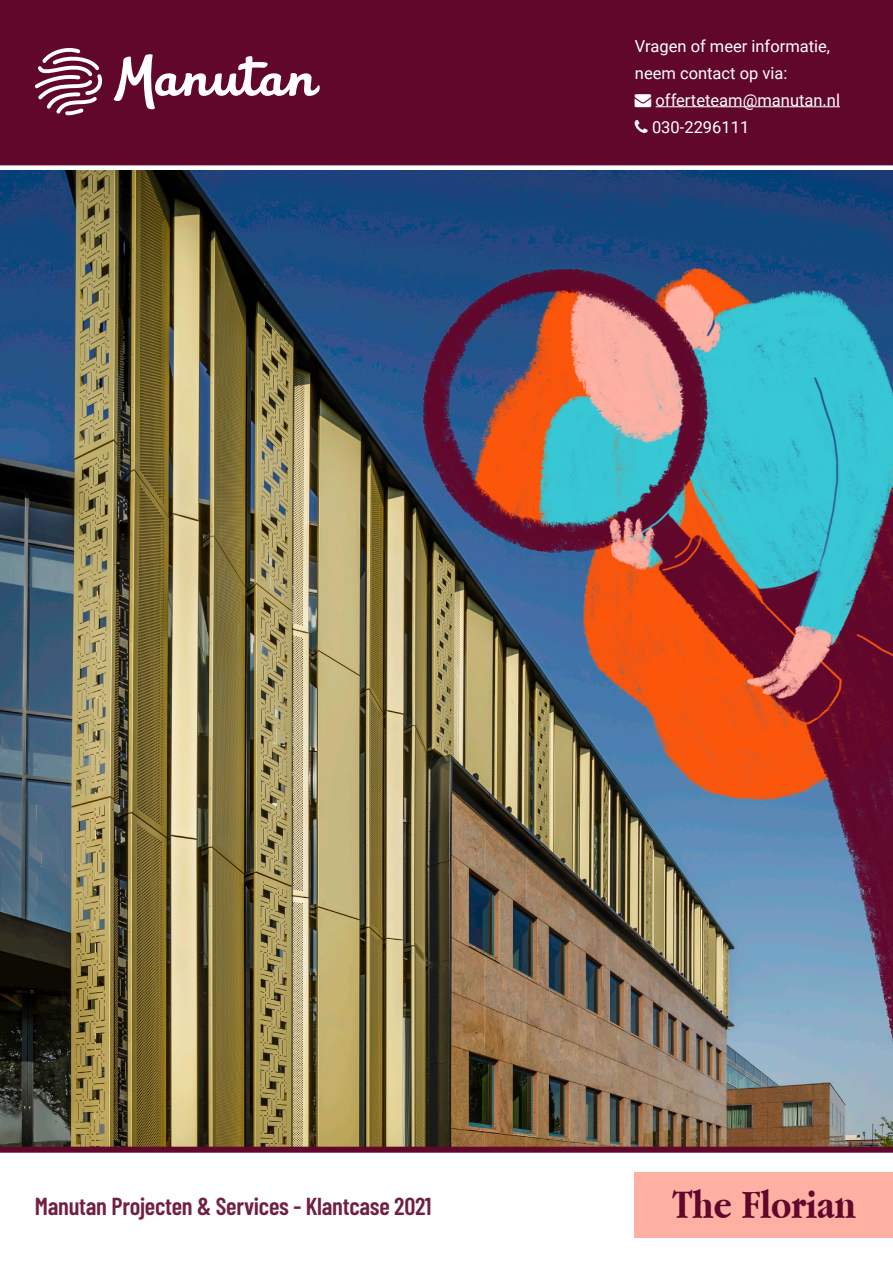
<style>
.page{position:relative;width:893px;height:1263px;background:#fff}
.page>*{position:absolute;margin:0;border:0;box-sizing:border-box;transform-origin:0 0}
.t1{font:700 42px "Apple Garamond";color:#62072c}
.t2{font:600 24.45px "Barlow Condensed";letter-spacing:-.01em;color:#722041}
.t3{font:16.5px "Roboto";color:#fff}
</style>
<div class="page">
<div style="left:0;top:0;width:893px;height:1151px;background:#62072c"></div>
<div style="left:0;top:165px;width:893px;height:6px;background:#fff"></div>
<svg style="left:113px;top:54px;width:207px;height:56px"></svg>
<svg style="left:35px;top:48px;width:68px;height:67px"></svg>
<hr style="left:655px;top:106px;width:185px;height:1px;background:#fff">
<img style="left:0;top:171px;width:893px;height:976px">
<div style="left:0;top:1147px;width:893px;height:6px;background:#62072c"></div>
<img style="left:398px;top:227px;width:495px;height:866px">
<div style="left:635px;top:1172px;width:258px;height:65px;background:#feb0a3"></div>
<p class="t3" style="left:635px;top:34px;width:197px">Vragen of meer informatie,</p>
<p class="t3" style="left:635px;top:61px;width:154px">neem contact op via:</p>
<p class="t3" style="left:635px;top:88px;width:207px">→ offerteteam@manutan.nl</p>
<p class="t3" style="left:652px;top:115px;width:99px">030-2296111</p>
<p class="t2" style="left:35px;top:1188px;width:398px">Manutan Projecten &amp; Services - Klantcase 2021</p>
<p class="t1" style="left:672px;top:1181px;width:185px">The Florian</p>
</div>
